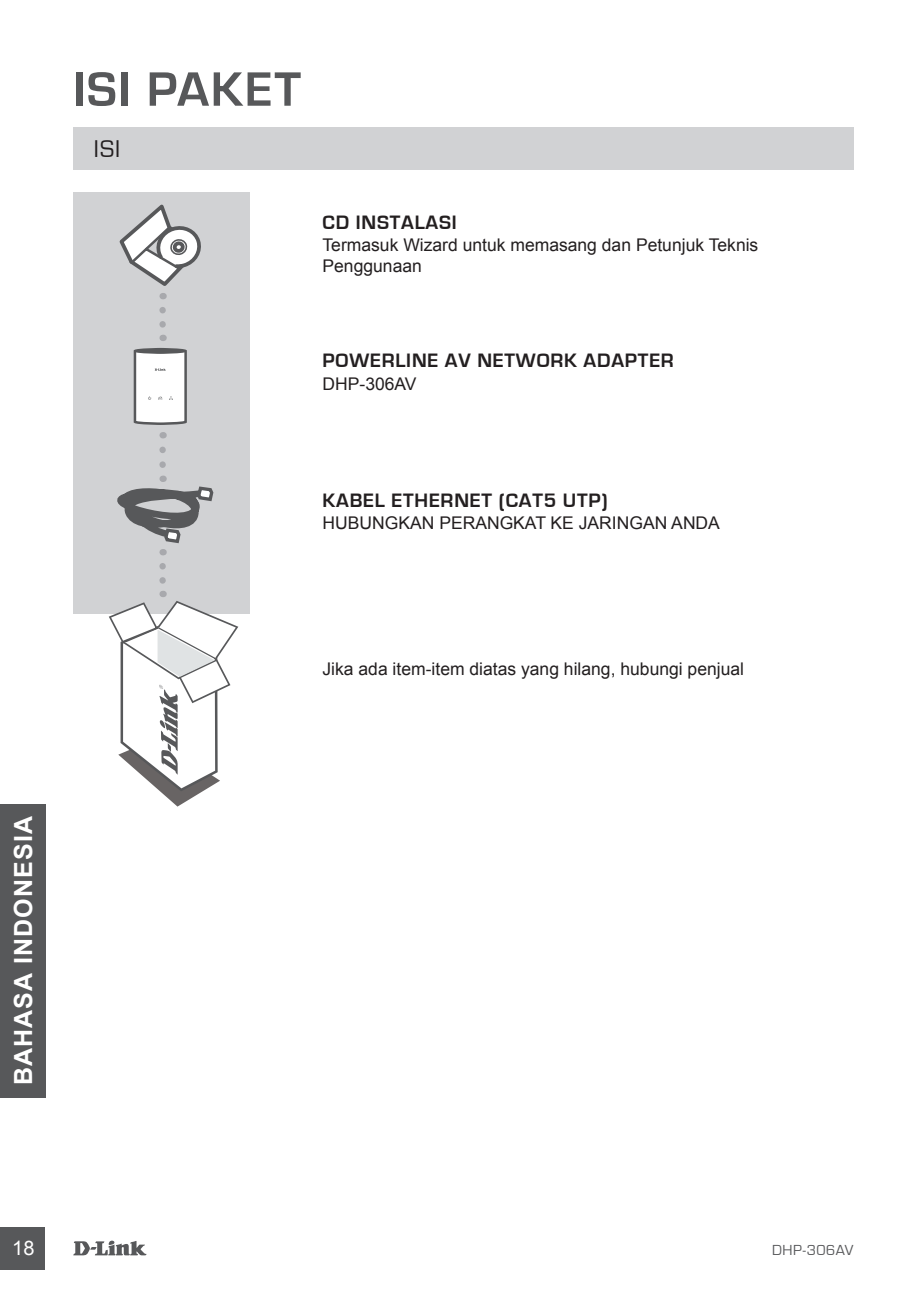
<style>
.page{position:relative;width:923px;height:1297px;background:#fff}
.page>*{position:absolute;margin:0;border:0;box-sizing:border-box;transform-origin:0 0}
.t1{font:700 50px "Eurostile";color:#57585a}
.t2{font:700 25px "Arial";letter-spacing:.045em;color:#fff}
.t3{font:25px "Eurostile";color:#231f20}
.t4{font:700 20px "Eurostile";letter-spacing:.04em;color:#231f20}
.t5{font:20px "Arial";color:#fff}
.t6{font:17.5px/21px "Arial";color:#231f20}
.t7{font:15px "Eurostile";letter-spacing:.035em;color:#57585a}
</style>
<div class="page">
<svg style="left:73px;top:1240px;width:74px;height:15px"></svg>
<div style="left:0;top:1227px;width:45px;height:43px;background:#57585a"></div>
<div style="left:0;top:804px;width:45px;height:293px;background:#57585a"></div>
<div style="left:73px;top:127px;width:780px;height:43px;background:#d1d2d4"></div>
<div style="left:73px;top:192px;width:177px;height:421px;background:#d1d2d4"></div>
<svg style="left:119px;top:204px;width:82px;height:95px"></svg>
<svg style="left:159px;top:310px;width:7px;height:31px"></svg>
<svg style="left:109px;top:566px;width:129px;height:240px"></svg>
<svg style="left:117px;top:450px;width:97px;height:105px"></svg>
<svg style="left:133px;top:347px;width:54px;height:78px;background:#dededf"></svg>
<h1 class="t1" style="left:73px;top:62px;width:136px">ISI PAKET</h1>
<h2 class="t3" style="left:94px;top:136px;width:16px">Isi</h2>
<p class="t4" style="left:322px;top:212px;width:52px">CD INSTALASI</p>
<p class="t6" style="left:322px;top:235px;width:437px">Termasuk Wizard untuk memasang dan Petunjuk Teknis<br>Penggunaan</p>
<p class="t4" style="left:322px;top:350px;width:352px">POWERLINE AV NETWORK ADAPTER</p>
<p class="t6" style="left:322px;top:373px;width:96px">DHP-306AV</p>
<p class="t4" style="left:322px;top:489px;width:27px">KABEL</p>
<p class="t4" style="left:391px;top:489px;width:26px">ETHERNET</p>
<p class="t4" style="left:498px;top:489px;width:111px">(CAT5 UTP)</p>
<p class="t6" style="left:322px;top:512px;width:399px">Hubung kan perang kat ke jari ngan anda</p>
<p class="t6" style="left:322px;top:659px;width:423px">Jika ada item-item diatas yang hilang, hubungi penjual</p>
<h2 class="t2" style="left:7px;top:1085px;width:271px;rotate:-90deg">BAHASA INDONESIA</h2>
<p class="t5" style="left:12px;top:1235px;width:24px">18</p>
<p class="t7" style="left:771px;top:1242px;width:83px">DHP-306AV</p>
</div>
